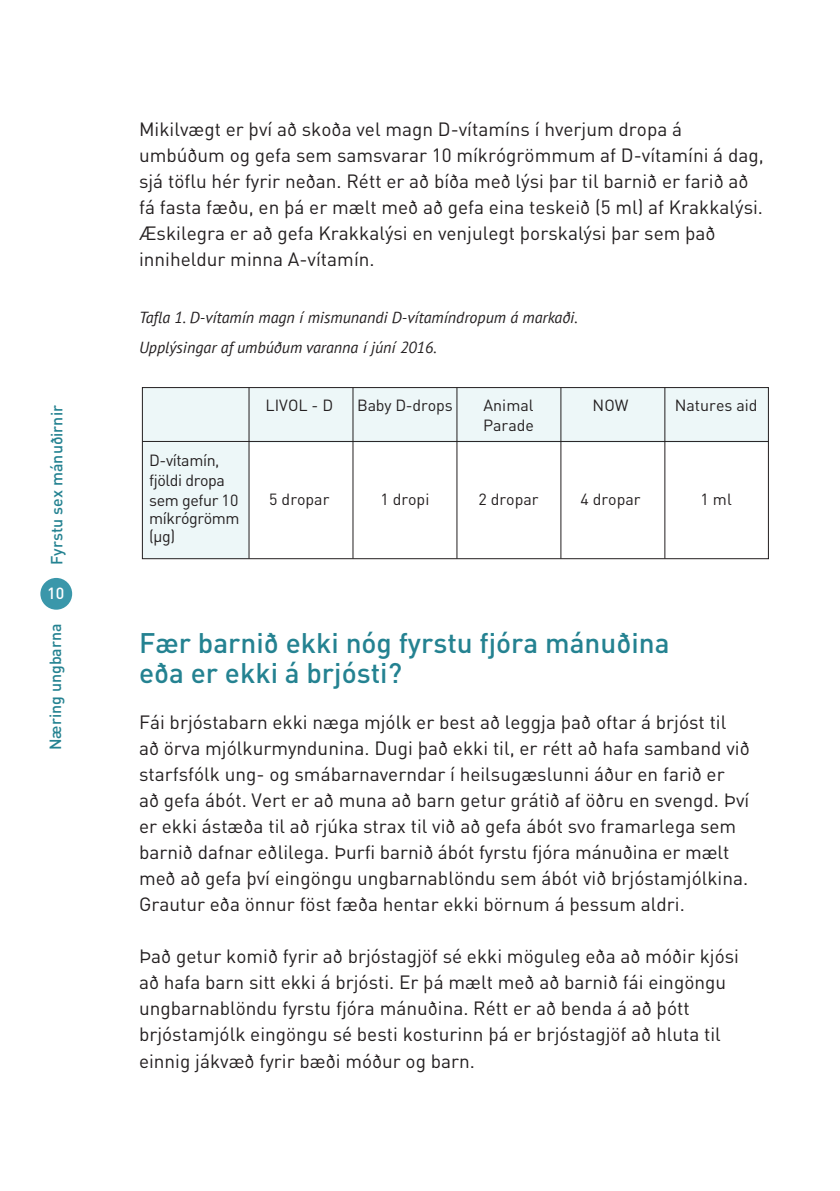
<style>
.page{position:relative;width:840px;height:1191px;background:#fff}
.page>*{position:absolute;margin:0;border:0;box-sizing:border-box;transform-origin:0 0}
.t1{font:500 28px/30px "DIN";color:#248291}
.t2{font:19px/26px "DIN";color:#231f20}
.t3{font:italic 16px/30px "PT Sans";color:#231f20}
.t4{font:16px/20px "DIN";color:#231f20}
.t5{font:16px/20px "DIN";letter-spacing:-.025em;color:#231f20}
.t6{font:500 16px "DIN";color:#248291}
.t7{font:500 16px "DIN";color:#fff}
</style>
<div class="page">
<div style="left:142px;top:442px;width:107px;height:117px;background:#edf7f8"></div>
<div style="left:142px;top:387px;width:626px;height:55px;background:#edf7f8"></div>
<div style="left:142px;top:387px;width:626px;height:172px;border:1px solid #231f20"></div>
<div style="left:40px;top:578px;width:32px;height:31px;background:#3a97aa;border-radius:50%"></div>
<hr style="left:142px;top:441px;width:626px;height:1px;background:#231f20">
<hr style="left:248px;top:387px;width:1px;height:171px;background:#231f20">
<hr style="left:352px;top:387px;width:1px;height:171px;background:#231f20">
<hr style="left:456px;top:387px;width:1px;height:171px;background:#231f20">
<hr style="left:560px;top:387px;width:1px;height:171px;background:#231f20">
<hr style="left:664px;top:387px;width:1px;height:171px;background:#231f20">
<p class="t6" style="left:46px;top:565px;width:161px;rotate:-90deg">Fyrstu sex mánuðirnir</p>
<p class="t7" style="left:47px;top:583px;width:19px">10</p>
<p class="t6" style="left:45px;top:750px;width:128px;rotate:-90deg">Næring ungbarna</p>
<p class="t2" style="left:139px;top:116px;width:626px">Mikilvægt er því að skoða vel magn D-vítamíns í hverjum dropa á umbúðum og gefa sem samsvarar 10 míkrógrömmum af D-vítamíni á dag, sjá töflu hér fyrir neðan. Rétt er að bíða með lýsi þar til barnið er farið að fá fasta fæðu, en þá er mælt með að gefa eina teskeið (5 ml) af Krakkalýsi.<br>Æskilegra er að gefa Krakkalýsi en venjulegt þorskalýsi þar sem það inniheldur minna A-vítamín.</p>
<p class="t3" style="left:139px;top:301px;width:440px">Tafla 1. D-vítamín magn í mismunandi D-vítamíndropum á markaði.<br>Upplýsingar af umbúðum varanna í júní 2016.</p>
<p class="t4" style="left:265px;top:395px;width:69px">LIVOL - D</p>
<p class="t4" style="left:357px;top:395px;width:97px">Baby D-drops</p>
<p class="t4" style="left:483px;top:395px;width:52px">Animal<br>Parade</p>
<p class="t4" style="left:592px;top:395px;width:37px">NOW</p>
<p class="t4" style="left:674px;top:395px;width:84px">Natures aid</p>
<p class="t5" style="left:149px;top:449px;width:91px">D-vítamín, fjöldi dropa sem gefur 10</p>
<p class="t5" style="left:149px;top:508px;width:92px;line-height:18px">míkrógrömm (µg)</p>
<p class="t4" style="left:269px;top:489px;width:62px">5 dropar</p>
<p class="t4" style="left:380px;top:489px;width:51px">1 dropi</p>
<p class="t4" style="left:478px;top:489px;width:62px">2 dropar</p>
<p class="t4" style="left:580px;top:489px;width:62px">4 dropar</p>
<p class="t4" style="left:700px;top:489px;width:33px">1 ml</p>
<h1 class="t1" style="left:139px;top:626px;width:532px">Fær barnið ekki nóg fyrstu fjóra mánuðina eða er ekki á brjósti?</h1>
<p class="t2" style="left:139px;top:708px;width:612px">Fái brjóstabarn ekki næga mjólk er best að leggja það oftar á brjóst til að örva mjólkurmyndunina. Dugi það ekki til, er rétt að hafa samband við starfsfólk ung- og smábarnaverndar í heilsugæslunni áður en farið er<br>að gefa ábót. Vert er að muna að barn getur grátið af öðru en svengd. Því er ekki ástæða til að rjúka strax til við að gefa ábót svo framarlega sem barnið dafnar eðlilega. Þurfi barnið ábót fyrstu fjóra mánuðina er mælt með að gefa því eingöngu ungbarnablöndu sem ábót við brjóstamjólkina.<br>Grautur eða önnur föst fæða hentar ekki börnum á þessum aldri.</p>
<p class="t2" style="left:139px;top:942px;width:601px">Það getur komið fyrir að brjóstagjöf sé ekki möguleg eða að móðir kjósi að hafa barn sitt ekki á brjósti. Er þá mælt með að barnið fái eingöngu ungbarnablöndu fyrstu fjóra mánuðina. Rétt er að benda á að þótt brjóstamjólk eingöngu sé besti kosturinn þá er brjóstagjöf að hluta til einnig jákvæð fyrir bæði móður og barn.</p>
</div>
